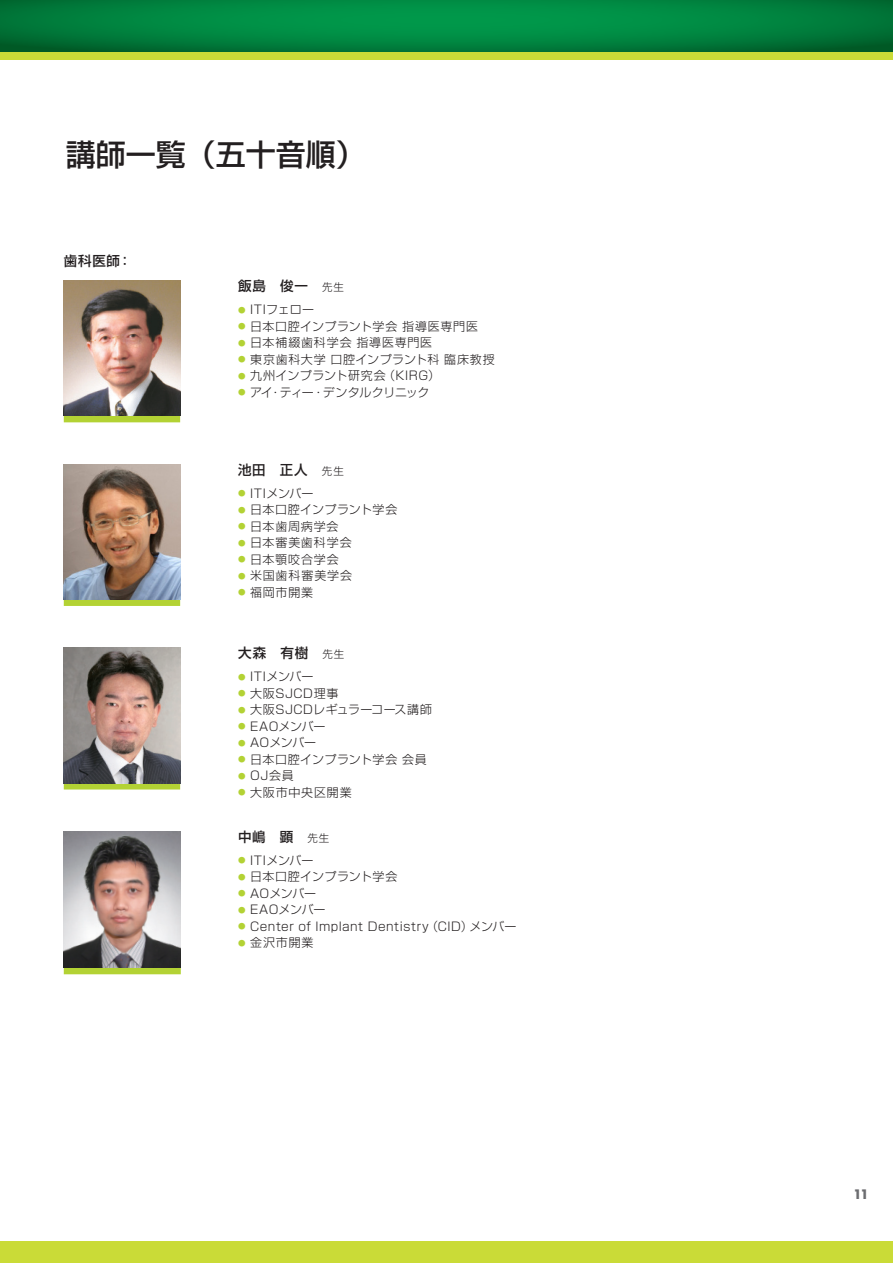
<style>
.page{position:relative;width:893px;height:1263px;background:#fff}
.page>*{position:absolute;margin:0;border:0;box-sizing:border-box;transform-origin:0 0}
.t1{font:500 30px "Shin Go Pro";color:#231f20}
.t2{font:500 13.5px "Shin Go Pro";letter-spacing:.06em;color:#231f20}
.t3{font:700 12.75px "Futura LT";color:#6c6d70}
.t4{font:300 12px "Shin Go Pro";letter-spacing:.045em;color:#231f20}
.t5{font:300 12px "Shin Go Pro";letter-spacing:.065em;color:#231f20}
.t6{font:300 12px "Shin Go Pro";letter-spacing:.005em;color:#231f20}
.t7{font:300 12px "Shin Go Pro";letter-spacing:.075em;color:#231f20}
.t8{font:300 12px "Shin Go Pro";letter-spacing:-.03em;color:#231f20}
.t9{font:300 12px "Shin Go Pro";letter-spacing:-.01em;color:#231f20}
.t10{font:300 12px "Shin Go Pro";letter-spacing:.07em;color:#231f20}
.s1{font-weight:300;font-size:10.5px}
.s2{font-size:7.5px;color:#b3d234}
</style>
<div class="page">
<div style="left:0;top:0;width:893px;height:60px;background:#cadb37"></div>
<div style="left:0;top:1242px;width:893px;height:21px;background:#cadb37"></div>
<svg style="left:0;top:0;width:893px;height:51px;background:#00823e"></svg>
<div style="left:64px;top:416px;width:116px;height:6px;background:#b3d234"></div>
<img style="left:64px;top:281px;width:116px;height:135px">
<div style="left:64px;top:599px;width:116px;height:7px;background:#b3d234"></div>
<img style="left:64px;top:464px;width:116px;height:135px">
<div style="left:64px;top:783px;width:116px;height:6px;background:#b3d234"></div>
<img style="left:64px;top:648px;width:116px;height:135px">
<div style="left:64px;top:968px;width:117px;height:6px;background:#b3d234"></div>
<img style="left:64px;top:831px;width:117px;height:137px">
<h1 class="t1" style="left:66px;top:130px;width:301px">講師一覧（五十音順）</h1>
<p class="t2" style="left:64px;top:250px;width:69px">歯科医師：</p>
<p class="t2" style="left:238px;top:275px;width:107px">飯島　俊一 <span class="s1">先生</span></p>
<p class="t4" style="left:238px;top:300px;width:78px"><span class="s2">●</span> ITIフェロー</p>
<p class="t4" style="left:238px;top:316px;width:241px"><span class="s2">●</span> 日本口腔インプラント学会 指導医専門医</p>
<p class="t5" style="left:238px;top:333px;width:196px"><span class="s2">●</span> 日本補綴歯科学会 指導医専門医</p>
<p class="t4" style="left:238px;top:349px;width:258px"><span class="s2">●</span> 東京歯科大学 口腔インプラント科 臨床教授</p>
<p class="t4" style="left:238px;top:366px;width:203px"><span class="s2">●</span> 九州インプラント研究会（KIRG）</p>
<p class="t8" style="left:238px;top:382px;width:193px"><span class="s2">●</span> アイ・ティー・デンタルクリニック</p>
<p class="t2" style="left:238px;top:459px;width:107px">池田　正人 <span class="s1">先生</span></p>
<p class="t6" style="left:238px;top:483px;width:77px"><span class="s2">●</span> ITIメンバー</p>
<p class="t4" style="left:238px;top:500px;width:161px"><span class="s2">●</span> 日本口腔インプラント学会</p>
<p class="t5" style="left:238px;top:516px;width:102px"><span class="s2">●</span> 日本歯周病学会</p>
<p class="t7" style="left:238px;top:533px;width:115px"><span class="s2">●</span> 日本審美歯科学会</p>
<p class="t10" style="left:238px;top:549px;width:102px"><span class="s2">●</span> 日本顎咬合学会</p>
<p class="t7" style="left:238px;top:566px;width:116px"><span class="s2">●</span> 米国歯科審美学会</p>
<p class="t4" style="left:238px;top:582px;width:77px"><span class="s2">●</span> 福岡市開業</p>
<p class="t2" style="left:238px;top:642px;width:108px">大森　有樹 <span class="s1">先生</span></p>
<p class="t6" style="left:238px;top:667px;width:77px"><span class="s2">●</span> ITIメンバー</p>
<p class="t4" style="left:238px;top:683px;width:102px"><span class="s2">●</span> 大阪SJCD理事</p>
<p class="t4" style="left:238px;top:700px;width:195px"><span class="s2">●</span> 大阪SJCDレギュラーコース講師</p>
<p class="t9" style="left:238px;top:716px;width:89px"><span class="s2">●</span> EAOメンバー</p>
<p class="t4" style="left:238px;top:733px;width:80px"><span class="s2">●</span> AOメンバー</p>
<p class="t4" style="left:238px;top:749px;width:190px"><span class="s2">●</span> 日本口腔インプラント学会 会員</p>
<p class="t4" style="left:238px;top:766px;width:57px"><span class="s2">●</span> OJ会員</p>
<p class="t5" style="left:238px;top:782px;width:115px"><span class="s2">●</span> 大阪市中央区開業</p>
<p class="t2" style="left:238px;top:826px;width:93px">中嶋　顕 <span class="s1">先生</span></p>
<p class="t6" style="left:238px;top:850px;width:77px"><span class="s2">●</span> ITIメンバー</p>
<p class="t4" style="left:238px;top:867px;width:161px"><span class="s2">●</span> 日本口腔インプラント学会</p>
<p class="t4" style="left:238px;top:883px;width:80px"><span class="s2">●</span> AOメンバー</p>
<p class="t9" style="left:238px;top:900px;width:89px"><span class="s2">●</span> EAOメンバー</p>
<p class="t4" style="left:238px;top:916px;width:280px"><span class="s2">●</span> Center of Implant Dentistry（CID）メンバー</p>
<p class="t4" style="left:238px;top:933px;width:77px"><span class="s2">●</span> 金沢市開業</p>
<p class="t3" style="left:853px;top:1186px;width:17px">11</p>
</div>
